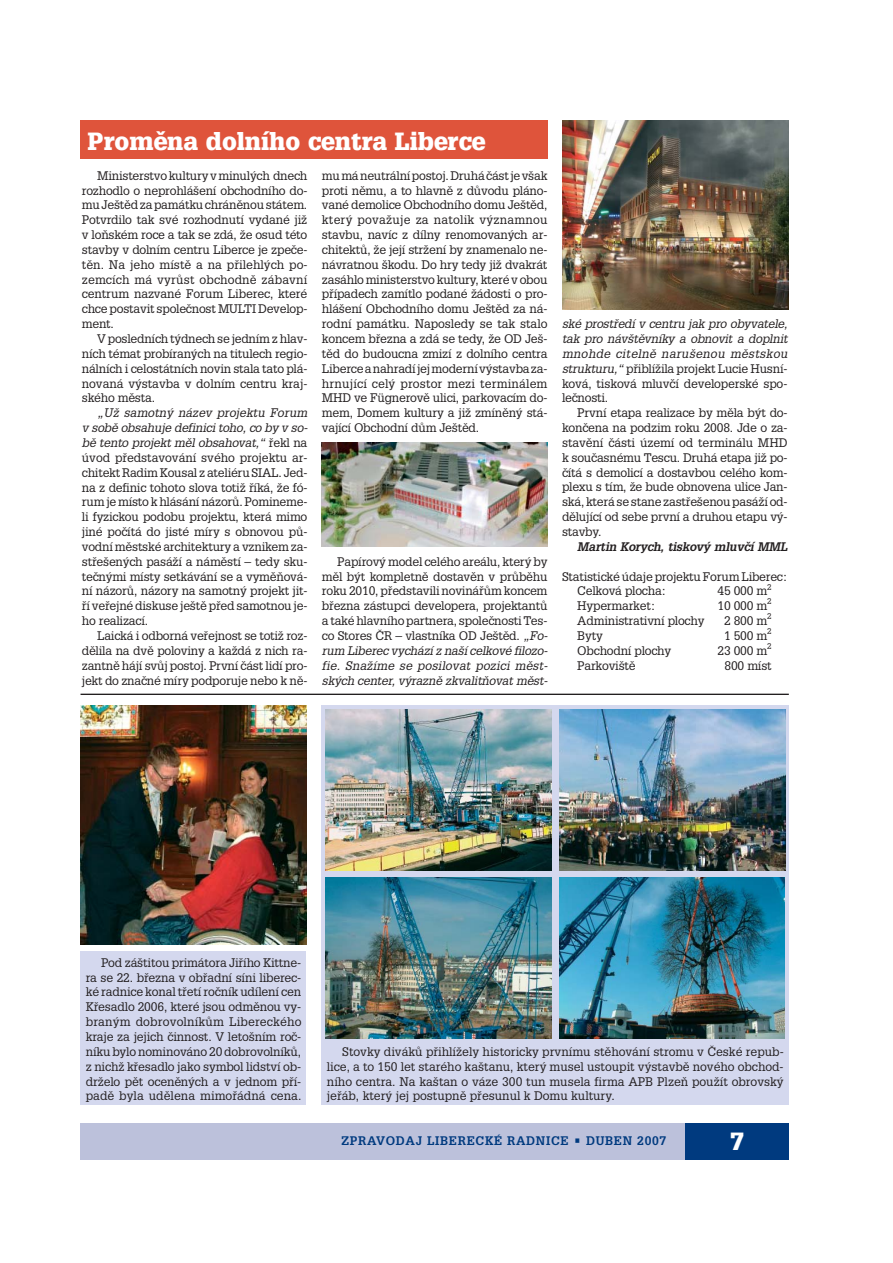
<style>
.page{position:relative;width:893px;height:1263px;background:#fff}
.page>*{position:absolute;margin:0;border:0;box-sizing:border-box;transform-origin:0 0}
.t1{font:900 24.3px "Glypha CE";color:#fff}
.t2{font:12.15px/14.9px "Glypha CE";letter-spacing:-.015em;color:#231f20;text-align:justify}
.t3{font:italic 12.15px/14.9px "Glypha CE";letter-spacing:.03em;color:#231f20;text-align:justify}
.t4{font:700 12.15px "Glypha CE";letter-spacing:.055em;color:#003a7f}
.t5{font:italic 700 12.15px "Glypha CE";letter-spacing:-.015em;color:#231f20}
.t6{font:8.1px "Glypha CE";color:#231f20}
.s1{font-style:italic}
.s2{font-style:normal}
</style>
<div class="page">
<div style="left:322px;top:706px;width:466px;height:399px;background:#d4d8ee"></div>
<div style="left:80px;top:1123px;width:708px;height:37px;background:#bcc1db"></div>
<div style="left:685px;top:1123px;width:103px;height:37px;background:#003a7f"></div>
<div style="left:80px;top:120px;width:467px;height:39px;background:#df543b"></div>
<img style="left:80px;top:706px;width:226px;height:238px">
<div style="left:80px;top:952px;width:226px;height:153px;background:#d4d8ee"></div>
<img style="left:322px;top:443px;width:225px;height:103px">
<img style="left:563px;top:120px;width:225px;height:190px">
<img style="left:559px;top:710px;width:226px;height:160px">
<img style="left:559px;top:878px;width:225px;height:161px">
<img style="left:325px;top:710px;width:226px;height:160px">
<img style="left:325px;top:878px;width:226px;height:161px">
<hr style="left:80px;top:694px;width:708px;height:1px;background:#231f20">
<h1 class="t1" style="left:88px;top:131px;width:399px">Promûna dolního centra Liberce</h1>
<p class="t2" style="left:82px;top:170px;width:227px;text-indent:15px">Ministerstvo kultury vminul˘ch dnech rozhodlo o neprohlá‰ení obchodního do&shy;mu Je‰tûd za památku chránûnou státem.<br>Potvrdilo tak své rozhodnutí vydané jiÏ v loÀském roce a tak se zdá, Ïe osud této stavby v dolním centru Liberce je zpeãe&shy;tûn. Na jeho místû a na pfiilehl˘ch po&shy;zemcích má vyrÛst obchodnû zábavní centrum nazvané Forum Liberec, které chce postavit spoleãnost MULTI Develop&shy;ment.</p>
<p class="t2" style="left:82px;top:333px;width:227px;text-indent:15px">V posledních t˘dnech se jedním z hlav&shy;ních témat probíran˘ch na titulech regio&shy;nálních i celostátních novin stala tato plá&shy;novaná v˘stavba v dolním centru kraj&shy;ského mûsta.</p>
<p class="t2" style="left:82px;top:407px;width:227px;text-indent:15px"><span class="s1">„UÏ samotn˘ název projektu Forum v sobû obsahuje definici toho, co by v so&shy;bû tento projekt mûl obsahovat,“</span> fiekl na úvod pfiedstavování svého projektu ar&shy;chitekt Radim Kousal z ateliéru SIAL. Jed&shy;na z definic tohoto slova totiÏ fiíká, Ïe fó&shy;rum je místo k hlásání názorÛ. Pomineme&shy;li fyzickou podobu projektu, která mimo jiné poãítá do jisté míry s obnovou pÛ&shy;vodní mûstské architektury a vznikem za&shy;stfie‰en˘ch pasáÏí a námûstí – tedy sku&shy;teãn˘mi místy setkávání se a vymûÀová&shy;ní názorÛ, názory na samotn˘ projekt jit&shy;fií vefiejné diskuse je‰tû pfied samotnou je&shy;ho realizací.</p>
<p class="t2" style="left:82px;top:630px;width:227px;text-indent:15px">Laická i odborná vefiejnost se totiÏ roz&shy;dûlila na dvû poloviny a kaÏdá z nich ra&shy;zantnû hájí svÛj postoj. První ãást lidí pro&shy;jekt do znaãné míry podporuje nebo k nû-</p>
<p class="t2" style="left:322px;top:170px;width:227px">mu má neutrální postoj. Druhá ãást je v‰ak proti nûmu, a to hlavnû z dÛvodu pláno&shy;vané demolice Obchodního domu Je‰tûd, kter˘ povaÏuje za natolik v˘znamnou stavbu, navíc z dílny renomovan˘ch ar&shy;chitektÛ, Ïe její strÏení by znamenalo ne&shy;návratnou ‰kodu. Do hry tedy jiÏ dvakrát zasáhlo ministerstvo kultury, které v obou pfiípadech zamítlo podané Ïádosti o pro&shy;hlá‰ení Obchodního domu Je‰tûd za ná&shy;rodní památku. Naposledy se tak stalo koncem bfiezna a zdá se tedy, Ïe OD Je‰- tûd do budoucna zmizí z dolního centra Liberce anahradí jej moderní v˘stavba za&shy;hrnující cel˘ prostor mezi terminálem MHD ve Fügnerovû ulici, parkovacím do&shy;mem, Domem kultury a jiÏ zmínûn˘ stá&shy;vající Obchodní dÛm Je‰tûd.</p>
<p class="t2" style="left:322px;top:556px;width:227px;text-indent:15px">Papírov˘ model celého areálu, kter˘ by mûl b˘t kompletnû dostavûn v prÛbûhu roku 2010, pfiedstavili novináfiÛm koncem bfiezna zástupci developera, projektantÛ a také hlavního partnera, spoleãnosti Tes&shy;co Stores âR – vlastníka OD Je‰tûd. <span class="s1">„Fo&shy;rum Liberec vychází z na‰í celkové filozo&shy;fie. SnaÏíme se posilovat pozici mûst&shy;sk˘ch center, v˘raznû zkvalitÀovat mûst-</span></p>
<p class="t3" style="left:562px;top:318px;width:227px">ské prostfiedí v centru jak pro obyvatele, tak pro náv‰tûvníky a obnovit a doplnit mnohde citelnû naru‰enou mûstskou strukturu,“ <span class="s2">pfiiblíÏila projekt Lucie Husní&shy;ková, tisková mluvãí developerské spo&shy;leãnosti.</span></p>
<p class="t2" style="left:562px;top:407px;width:227px;text-indent:15px">První etapa realizace by mûla b˘t do&shy;konãena na podzim roku 2008. Jde o za&shy;stavûní ãásti území od terminálu MHD k souãasnému Tescu. Druhá etapa jiÏ po&shy;ãítá s demolicí a dostavbou celého kom&shy;plexu s tím, Ïe bude obnovena ulice Jan&shy;ská, která se stane zastfie‰enou pasáÏí od&shy;dûlující od sebe první a druhou etapu v˘- stavby.</p>
<p class="t5" style="left:577px;top:543px;width:212px">Martin Korych, tiskov˘ mluvãí MML</p>
<p class="t2" style="left:577px;top:571px;width:212px;text-indent:-15px">Statistické údaje projektu Forum Liberec:<br>Celková plocha:</p>
<p class="t2" style="left:717px;top:586px;width:51px">45 000 m</p>
<p class="t6" style="left:767px;top:584px;width:6px">2</p>
<p class="t6" style="left:767px;top:599px;width:6px">2</p>
<p class="t2" style="left:577px;top:600px;width:80px">Hypermarket:</p>
<p class="t2" style="left:717px;top:600px;width:51px">10 000 m</p>
<p class="t6" style="left:767px;top:614px;width:6px">2</p>
<p class="t2" style="left:577px;top:615px;width:129px">Administrativní plochy</p>
<p class="t2" style="left:724px;top:615px;width:45px">2 800 m</p>
<p class="t6" style="left:767px;top:629px;width:6px">2</p>
<p class="t2" style="left:577px;top:630px;width:27px">Byty</p>
<p class="t2" style="left:724px;top:630px;width:45px">1 500 m</p>
<p class="t6" style="left:767px;top:644px;width:6px">2</p>
<p class="t2" style="left:577px;top:645px;width:95px">Obchodní plochy</p>
<p class="t2" style="left:717px;top:645px;width:51px">23 000 m</p>
<p class="t2" style="left:577px;top:660px;width:60px">Parkovi‰tû</p>
<p class="t2" style="left:724px;top:660px;width:49px">800 míst</p>
<p class="t2" style="left:86px;top:957px;width:217px;text-indent:15px">Pod zá‰titou primátora Jifiího Kittne&shy;ra se 22. bfiezna v obfiadní síni liberec&shy;ké radnice konal tfietí roãník udílení cen Kfiesadlo 2006, které jsou odmûnou vy&shy;bran˘m dobrovolníkÛm Libereckého kraje za jejich ãinnost. V leto‰ním roã&shy;níku bylo nominováno 20 dobrovolníkÛ, z nichÏ kfiesadlo jako symbol lidství ob&shy;drÏelo pût ocenûn˘ch a v jednom pfií&shy;padû byla udûlena mimofiádná cena.</p>
<p class="t2" style="left:327px;top:1046px;width:458px;text-indent:15px">Stovky divákÛ pfiihlíÏely historicky prvnímu stûhování stromu v âeské repub&shy;lice, a to 150 let starého ka‰tanu, kter˘ musel ustoupit v˘stavbû nového obchod&shy;ního centra. Na ka‰tan o váze 300 tun musela firma APB PlzeÀ pouÏít obrovsk˘ jefiáb, kter˘ jej postupnû pfiesunul k Domu kultury.</p>
<p class="t4" style="left:341px;top:1137px;width:326px">ZPRAVODAJ LIBERECKÉ RADNICE • DUBEN 2007</p>
<h1 class="t1" style="left:730px;top:1131px;width:15px">7</h1>
</div>
